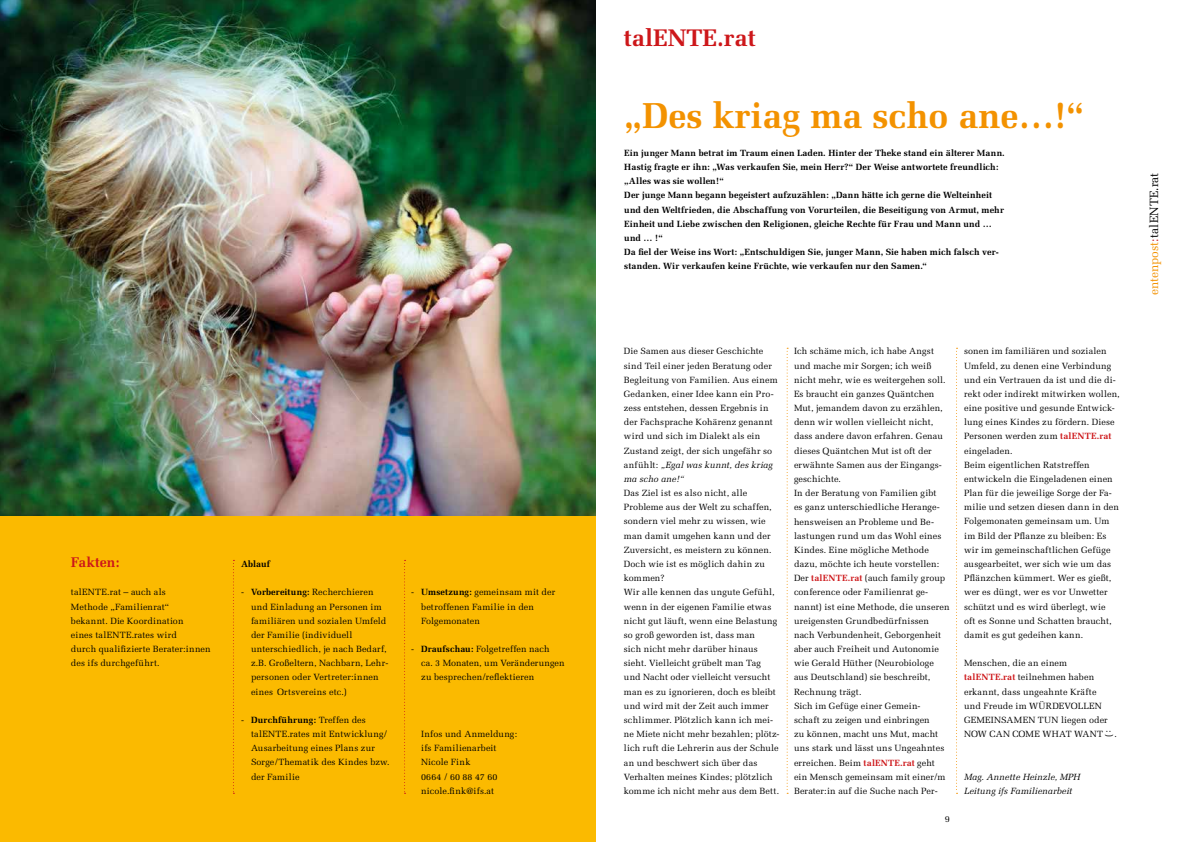
<style>
.page{position:relative;width:1191px;height:842px;background:#fff}
.page>*{position:absolute;margin:0;border:0;box-sizing:border-box;transform-origin:0 0}
.t1{font:700 36px "Melior";color:#f39200}
.t2{font:700 24px "Melior";color:#cd171a}
.t3{font:700 14px "Melior";letter-spacing:-.005em;color:#cd171a}
.t4{font:12px "Melior";color:#000}
.t5{font:9px/14.2px "Melior";letter-spacing:.015em;color:#000}
.t6{font:700 9px/14.2px "Melior";letter-spacing:.01em;color:#000}
.t7{font:italic 9px/14.2px "Melior";letter-spacing:.01em;color:#000}
.s1{font-weight:700}
.s2{font-style:italic}
.s3{font-weight:700;color:#cd171a}
.s4{color:#f39200}
.s5{color:#cd171a}
</style>
<div class="page">
<div style="left:0;top:510px;width:595px;height:332px;background:#fbba00"></div>
<img style="left:0;top:0;width:595px;height:516px">
<svg style="left:786px;top:348px;width:2px;height:446px"></svg>
<svg style="left:404px;top:560px;width:1px;height:234px"></svg>
<svg style="left:233px;top:560px;width:1px;height:234px"></svg>
<svg style="left:956px;top:348px;width:1px;height:446px"></svg>
<h3 class="t3" style="left:71px;top:554px;width:50px">Fakten:</h3>
<p class="t5" style="left:71px;top:585px;width:141px">talENTE.rat – auch als<br>Methode „Familienrat“<br>bekannt. Die Koordination<br>eines talENTE.rates wird<br>durch qualifizierte Berater:innen des ifs durchgeführt.</p>
<h2 class="t2" style="left:624px;top:24px;width:133px">talENTE.rat</h2>
<h1 class="t1" style="left:624px;top:94px;width:462px">„Des kriag ma scho ane…!“</h1>
<p class="t6" style="left:624px;top:146px;width:382px">Ein junger Mann betrat im Traum einen Laden. Hinter der Theke stand ein älterer Mann.<br>Hastig fragte er ihn: „Was verkaufen Sie, mein Herr?“ Der Weise antwortete freundlich: „Alles was sie wollen!“<br>Der junge Mann begann begeistert aufzuzählen: „Dann hätte ich gerne die Welteinheit und den Weltfrieden, die Abschaffung von Vorurteilen, die Beseitigung von Armut, mehr Einheit und Liebe zwischen den Religionen, gleiche Rechte für Frau und Mann und … und … !“<br>Da fiel der Weise ins Wort: „Entschuldigen Sie, junger Mann, Sie haben mich falsch ver&shy;standen. Wir verkaufen keine Früchte, wie verkaufen nur den Samen.“</p>
<p class="t6" style="left:241px;top:557px;width:30px">Ablauf</p>
<p class="t5" style="left:251px;top:585px;width:139px;text-indent:-10px">- <span class="s1">Vorbereitung:</span> Recherchieren und Einladung an Personen im familiären und sozialen Umfeld der Familie (individuell unterschiedlich, je nach Bedarf, z.B. Großeltern, Nachbarn, Lehr&shy;personen oder Vertreter:innen eines Ortsvereins etc.)</p>
<p class="t5" style="left:251px;top:713px;width:140px;text-indent:-10px">- <span class="s1">Durchführung:</span> Treffen des talENTE.rates mit Entwicklung/<br>Ausarbeitung eines Plans zur<br>Sorge/Thematik des Kindes bzw. der Familie</p>
<p class="t5" style="left:624px;top:344px;width:155px">Die Samen aus dieser Geschichte sind Teil einer jeden Beratung oder<br>Begleitung von Familien. Aus einem<br>Gedanken, einer Idee kann ein Pro&shy;zess entstehen, dessen Ergebnis in der Fachsprache Kohärenz genannt wird und sich im Dialekt als ein<br>Zustand zeigt, der sich ungefähr so anfühlt: <span class="s2">„Egal was kunnt, des kriag ma scho ane!“</span></p>
<p class="t5" style="left:624px;top:486px;width:157px">Das Ziel ist es also nicht, alle<br>Probleme aus der Welt zu schaffen, sondern viel mehr zu wissen, wie man damit umgehen kann und der<br>Zuversicht, es meistern zu können.<br>Doch wie ist es möglich dahin zu kommen?<br>Wir alle kennen das ungute Gefühl, wenn in der eigenen Familie etwas nicht gut läuft, wenn eine Belastung so groß geworden ist, dass man<br>sich nicht mehr darüber hinaus sieht. Vielleicht grübelt man Tag und Nacht oder vielleicht versucht man es zu ignorieren, doch es bleibt und wird mit der Zeit auch immer schlimmer. Plötzlich kann ich mei&shy;ne Miete nicht mehr bezahlen; plötz&shy;lich ruft die Lehrerin aus der Schule an und beschwert sich über das<br>Verhalten meines Kindes; plötzlich komme ich nicht mehr aus dem Bett.</p>
<p class="t5" style="left:794px;top:344px;width:157px">Ich schäme mich, ich habe Angst und mache mir Sorgen; ich weiß nicht mehr, wie es weitergehen soll.<br>Es braucht ein ganzes Quäntchen<br>Mut, jemandem davon zu erzählen, denn wir wollen vielleicht nicht, dass andere davon erfahren. Genau dieses Quäntchen Mut ist oft der erwähnte Samen aus der Eingangs&shy;geschichte.<br>In der Beratung von Familien gibt<br>es ganz unterschiedliche Herange&shy;hensweisen an Probleme und Be&shy;lastungen rund um das Wohl eines<br>Kindes. Eine mögliche Methode dazu, möchte ich heute vorstellen:<br>Der <span class="s3">talENTE.rat</span> (auch family group conference oder Familienrat ge&shy;nannt) ist eine Methode, die unseren ureigensten Grundbedürfnissen nach Verbundenheit, Geborgenheit aber auch Freiheit und Autonomie wie Gerald Hüther (Neurobiologe aus Deutschland) sie beschreibt,<br>Rechnung trägt.<br>Sich im Gefüge einer Gemein-<br>schaft zu zeigen und einbringen<br>zu können, macht uns Mut, macht uns stark und lässt uns Ungeahntes erreichen. Beim <span class="s3">talENTE.rat</span> geht ein Mensch gemeinsam mit einer/m<br>Berater:in auf die Suche nach Per-</p>
<p class="t5" style="left:964px;top:344px;width:157px">sonen im familiären und sozialen<br>Umfeld, zu denen eine Verbindung und ein Vertrauen da ist und die di&shy;rekt oder indirekt mitwirken wollen, eine positive und gesunde Entwick&shy;lung eines Kindes zu fördern. Diese<br>Personen werden zum <span class="s3">talENTE.rat </span>eingeladen.<br>Beim eigentlichen Ratstreffen entwickeln die Eingeladenen einen<br>Plan für die jeweilige Sorge der Fa&shy;milie und setzen diesen dann in den<br>Folgemonaten gemeinsam um. Um im Bild der Pflanze zu bleiben: Es wir im gemeinschaftlichen Gefüge ausgearbeitet, wer sich wie um das<br>Pflänzchen kümmert. Wer es gießt, wer es düngt, wer es vor Unwetter schützt und es wird überlegt, wie<br>oft es Sonne und Schatten braucht, damit es gut gedeihen kann.</p>
<p class="t5" style="left:421px;top:585px;width:135px;text-indent:-10px">- <span class="s1">Umsetzung:</span> gemeinsam mit der betroffenen Familie in den<br>Folgemonaten</p>
<p class="t5" style="left:421px;top:642px;width:145px;text-indent:-10px">- <span class="s1">Draufschau:</span> Folgetreffen nach<br>ca. 3 Monaten, um Veränderungen zu besprechen/reflektieren</p>
<p class="t5" style="left:964px;top:656px;width:154px">Menschen, die an einem <span class="s3">talENTE.rat</span> teilnehmen haben erkannt, dass ungeahnte Kräfte<br>und Freude im WÜRDEVOLLEN<br>GEMEINSAMEN TUN liegen oder<br>NOW CAN COME WHAT WANT .</p>
<p class="t7" style="left:964px;top:769px;width:118px">Mag. Annette Heinzle, MPH<br>Leitung ifs Familienarbeit</p>
<p class="t5" style="left:421px;top:727px;width:97px">Infos und Anmeldung: ifs Familienarbeit<br>Nicole Fink<br>0664 / 60 88 47 60 nicole.fink@ifs.at</p>
<p class="t5" style="left:1116px;top:730px;width:9px;rotate:90deg">:)</p>
<p class="t5" style="left:945px;top:812px;width:7px">9</p>
<h3 class="t4" style="left:1146px;top:295px;width:124px;rotate:-90deg"><span class="s4">entenpost</span><span class="s5">:</span>talENTE.rat</h3>
</div>
